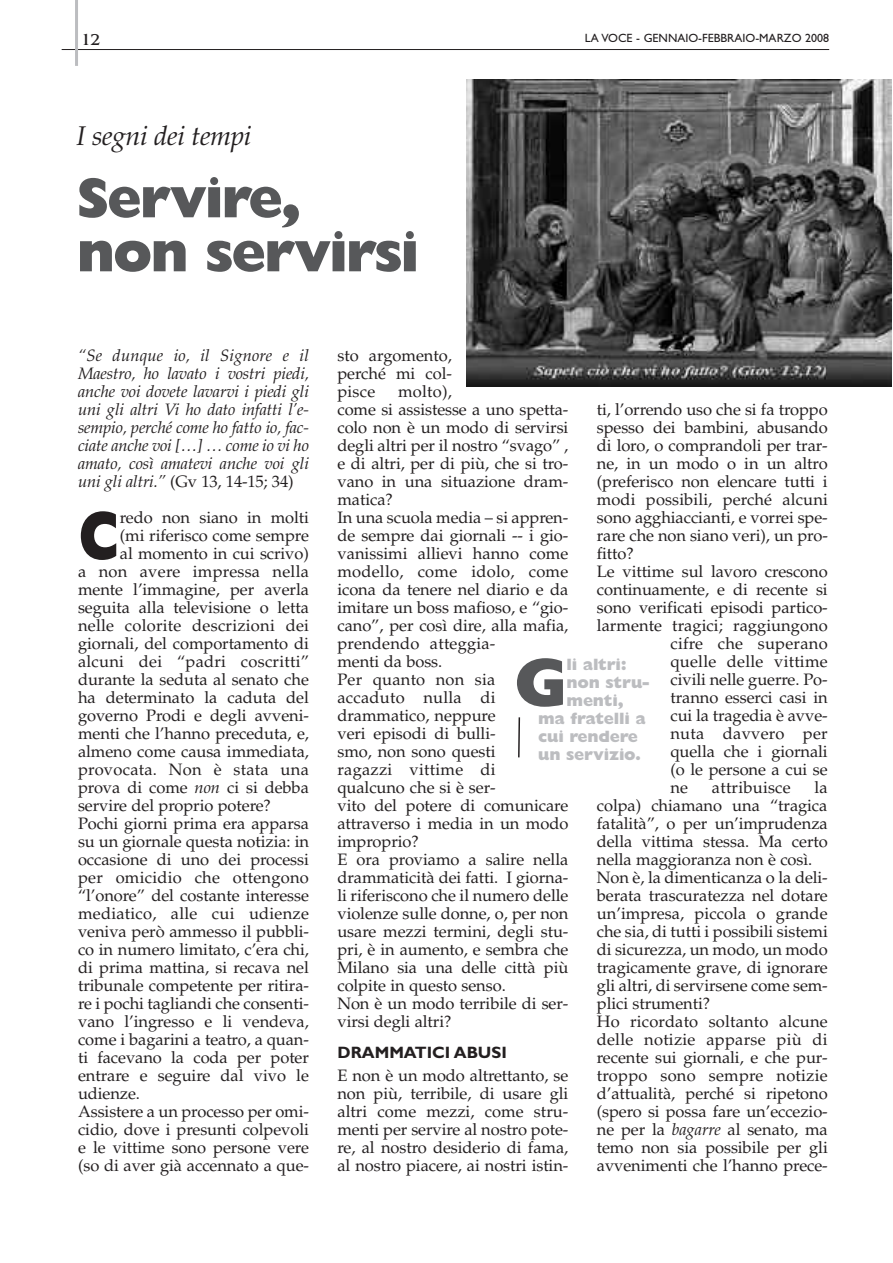
<style>
.page{position:relative;width:893px;height:1263px;background:#fff}
.page>*{position:absolute;margin:0;border:0;box-sizing:border-box;transform-origin:0 0}
.t1{font:800 69.6px "Gill Sans";color:#231f20;scale:.8 1}
.t2{font:800 69.3px "Gill Sans";color:#57585a}
.t3{font:800 57px/54px "Gill Sans";letter-spacing:-.04em;color:#57585a}
.t4{font:italic 27px "Palatino";letter-spacing:-.015em;color:#231f20}
.t5{font:16.5px/18px "Palatino";letter-spacing:-.005em;color:#231f20;text-align:justify}
.t6{font:italic 16.5px/18px "Palatino";letter-spacing:-.01em;color:#231f20;text-align:justify}
.t7{font:16.5px "Palatino";letter-spacing:.015em;color:#231f20}
.t8{font:800 16.5px "Gill Sans";letter-spacing:-.015em;color:#bcbdc0}
.t9{font:700 16.5px "Gill Sans";color:#231f20}
.t10{font:16.5px "Benguiat";color:#231f20}
.t11{font:12px "Gill Sans";color:#231f20}
.s1{font-style:normal}
.s2{font-style:italic}
</style>
<div class="page">
<hr style="left:62px;top:49px;width:767px;height:1px;background:#231f20">
<hr style="left:75px;top:0;width:3px;height:66px;background:#bcbdc0">
<svg style="left:518px;top:717px;width:3px;height:41px"></svg>
<img style="left:467px;top:80px;width:424px;height:306px">
<p class="t10" style="left:81px;top:30px;width:22px">12</p>
<p class="t11" style="left:585px;top:30px;width:246px">LA VOCE - GENNAIO-FEBBRAIO-MARZO 2008</p>
<h3 class="t4" style="left:77px;top:125px;width:176px">I segni dei tempi</h3>
<h3 class="t3" style="left:77px;top:176px;width:344px">Servire, non servirsi</h3>
<p class="t6" style="left:78px;top:349px;width:232px">“Se dunque io, il Signore e il Maestro, ho lavato i vostri piedi, anche voi dovete lavarvi i piedi gli uni gli altri Vi ho dato infatti l’e&shy;sempio, perché come ho fatto io, fac&shy;ciate anche voi […] … come io vi ho amato, così amatevi anche voi gli uni gli altri.” <span class="s1">(Gv 13, 14-15; 34)</span></p>
<h1 class="t1" style="left:78px;top:509px;width:54px">C</h1>
<p class="t5" style="left:120px;top:511px;width:191px">redo non siano in molti</p>
<p class="t5" style="left:120px;top:529px;width:191px">(mi riferisco come sempre</p>
<p class="t5" style="left:120px;top:547px;width:191px">al momento in cui scrivo)</p>
<p class="t7" style="left:78px;top:565px;width:232px">a non avere impressa nella</p>
<p class="t5" style="left:78px;top:583px;width:233px">mente l’immagine, per averla</p>
<p class="t5" style="left:78px;top:601px;width:232px">seguita alla televisione o letta</p>
<p class="t7" style="left:78px;top:619px;width:232px">nelle colorite descrizioni dei</p>
<p class="t5" style="left:78px;top:637px;width:232px">giornali, del comportamento di</p>
<p class="t7" style="left:78px;top:655px;width:232px">alcuni dei “padri coscritti”</p>
<p class="t5" style="left:78px;top:673px;width:232px">durante la seduta al senato che</p>
<p class="t5" style="left:78px;top:691px;width:232px">ha determinato la caduta del</p>
<p class="t5" style="left:78px;top:709px;width:232px">governo Prodi e degli avveni-</p>
<p class="t5" style="left:78px;top:727px;width:232px">menti che l’hanno preceduta, e,</p>
<p class="t5" style="left:78px;top:745px;width:232px">almeno come causa immediata,</p>
<p class="t7" style="left:78px;top:763px;width:232px">provocata. Non è stata una</p>
<p class="t5" style="left:78px;top:781px;width:232px">prova di come <span class="s2">non</span> ci si debba</p>
<p class="t5" style="left:78px;top:799px;width:194px">servire del proprio potere?</p>
<p class="t5" style="left:78px;top:817px;width:232px">Pochi giorni prima era apparsa</p>
<p class="t5" style="left:78px;top:835px;width:232px">su un giornale questa notizia: in</p>
<p class="t5" style="left:78px;top:853px;width:232px">occasione di uno dei processi</p>
<p class="t7" style="left:78px;top:871px;width:232px">per omicidio che ottengono</p>
<p class="t5" style="left:78px;top:889px;width:232px">“l’onore” del costante interesse</p>
<p class="t7" style="left:78px;top:907px;width:232px">mediatico, alle cui udienze</p>
<p class="t5" style="left:78px;top:925px;width:232px">veniva però ammesso il pubbli-</p>
<p class="t5" style="left:78px;top:943px;width:232px">co in numero limitato, c’era chi,</p>
<p class="t5" style="left:78px;top:961px;width:232px">di prima mattina, si recava nel</p>
<p class="t5" style="left:78px;top:979px;width:232px">tribunale competente per ritira-</p>
<p class="t5" style="left:78px;top:997px;width:232px">re i pochi tagliandi che consenti-</p>
<p class="t5" style="left:78px;top:1015px;width:232px">vano l’ingresso e li vendeva,</p>
<p class="t5" style="left:78px;top:1033px;width:232px">come i bagarini a teatro, a quan-</p>
<p class="t5" style="left:78px;top:1051px;width:232px">ti facevano la coda per poter</p>
<p class="t5" style="left:78px;top:1069px;width:232px">entrare e seguire dal vivo le</p>
<p class="t5" style="left:78px;top:1087px;width:64px">udienze.</p>
<p class="t5" style="left:78px;top:1105px;width:232px">Assistere a un processo per omi-</p>
<p class="t5" style="left:78px;top:1123px;width:232px">cidio, dove i presunti colpevoli</p>
<p class="t5" style="left:78px;top:1141px;width:232px">e le vittime sono persone vere</p>
<p class="t5" style="left:78px;top:1159px;width:232px">(so di aver già accennato a que-</p>
<p class="t5" style="left:337px;top:349px;width:116px">sto argomento, perché mi col&shy;pisce</p>
<p class="t5" style="left:337px;top:385px;width:232px;text-align:left;text-indent:61px">molto),<br>come si assistesse a uno spetta&shy;colo non è un modo di servirsi degli altri per il nostro “svago” , e di altri, per di più, che si tro&shy;vano in una situazione dram&shy;matica?<br>In una scuola media – si appren&shy;de sempre dai giornali -- i gio&shy;vanissimi allievi hanno come modello, come idolo, come icona da tenere nel diario e da imitare un boss mafioso, e “gio&shy;cano”, per così dire, alla mafia, prendendo atteggia-<br>menti da boss.<br>Per quanto non sia<br>accaduto nulla di drammatico, neppure<br>veri episodi di bulli-<br>smo, non sono questi<br>ragazzi vittime di<br>qualcuno che si è ser-<br>vito del potere di comunicare attraverso i media in un modo improprio?<br>E ora proviamo a salire nella drammaticità dei fatti. I giorna&shy;li riferiscono che il numero delle violenze sulle donne, o, per non usare mezzi termini, degli stu&shy;pri, è in aumento, e sembra che<br>Milano sia una delle città più colpite in questo senso.<br>Non è un modo terribile di ser&shy;virsi degli altri?</p>
<p class="t9" style="left:337px;top:1046px;width:171px">DRAMMATICI ABUSI</p>
<p class="t5" style="left:337px;top:1069px;width:232px">E non è un modo altrettanto, se non più, terribile, di usare gli altri come mezzi, come stru&shy;menti per servire al nostro pote&shy;re, al nostro desiderio di fama, al nostro piacere, ai nostri istin-</p>
<p class="t5" style="left:597px;top:403px;width:232px">ti, l’orrendo uso che si fa troppo</p>
<p class="t5" style="left:597px;top:421px;width:232px">spesso dei bambini, abusando</p>
<p class="t5" style="left:597px;top:439px;width:232px">di loro, o comprandoli per trar-</p>
<p class="t5" style="left:597px;top:457px;width:232px">ne, in un modo o in un altro</p>
<p class="t5" style="left:597px;top:475px;width:232px">(preferisco non elencare tutti i</p>
<p class="t5" style="left:597px;top:493px;width:233px">modi possibili, perché alcuni</p>
<p class="t5" style="left:597px;top:511px;width:232px">sono agghiaccianti, e vorrei spe-</p>
<p class="t5" style="left:597px;top:529px;width:232px">rare che non siano veri), un pro-</p>
<p class="t5" style="left:597px;top:547px;width:38px">fitto?</p>
<p class="t5" style="left:597px;top:565px;width:232px">Le vittime sul lavoro crescono</p>
<p class="t5" style="left:597px;top:583px;width:232px">continuamente, e di recente si</p>
<p class="t5" style="left:597px;top:601px;width:232px">sono verificati episodi partico-</p>
<p class="t5" style="left:597px;top:619px;width:232px">larmente tragici; raggiungono</p>
<p class="t7" style="left:670px;top:637px;width:159px">cifre che superano</p>
<p class="t7" style="left:670px;top:655px;width:159px">quelle delle vittime</p>
<p class="t5" style="left:670px;top:673px;width:159px">civili nelle guerre. Po-</p>
<p class="t5" style="left:670px;top:691px;width:159px">tranno esserci casi in</p>
<p class="t5" style="left:670px;top:709px;width:159px">cui la tragedia è avve-</p>
<p class="t7" style="left:670px;top:727px;width:159px">nuta davvero per</p>
<p class="t5" style="left:670px;top:745px;width:159px">quella che i giornali</p>
<p class="t5" style="left:670px;top:763px;width:159px">(o le persone a cui se</p>
<p class="t5" style="left:670px;top:781px;width:19px">ne</p>
<p class="t7" style="left:712px;top:781px;width:80px">attribuisce</p>
<h2 class="t2" style="left:514px;top:656px;width:56px">G</h2>
<p class="t8" style="left:567px;top:658px;width:62px">li altri:</p>
<p class="t8" style="left:567px;top:676px;width:85px">non stru-</p>
<p class="t8" style="left:567px;top:694px;width:59px">menti,</p>
<p class="t8" style="left:538px;top:712px;width:109px">ma fratelli a</p>
<p class="t8" style="left:538px;top:730px;width:101px">cui rendere</p>
<p class="t8" style="left:538px;top:748px;width:104px">un servizio.</p>
<p class="t5" style="left:597px;top:781px;width:232px;text-align:left;text-indent:218px">la colpa) chiamano una “tragica fatalità”, o per un’imprudenza della vittima stessa. Ma certo nella maggioranza non è così.<br>Non è, la dimenticanza o la deli&shy;berata trascuratezza nel dotare un’impresa, piccola o grande che sia, di tutti i possibili sistemi di sicurezza, un modo, un modo tragicamente grave, di ignorare gli altri, di servirsene come sem&shy;plici strumenti?<br>Ho ricordato soltanto alcune delle notizie apparse più di recente sui giornali, e che pur&shy;troppo sono sempre notizie d’attualità, perché si ripetono (spero si possa fare un’eccezio&shy;ne per la <span class="s2">bagarre</span> al senato, ma temo non sia possibile per gli avvenimenti che l’hanno prece-</p>
</div>
